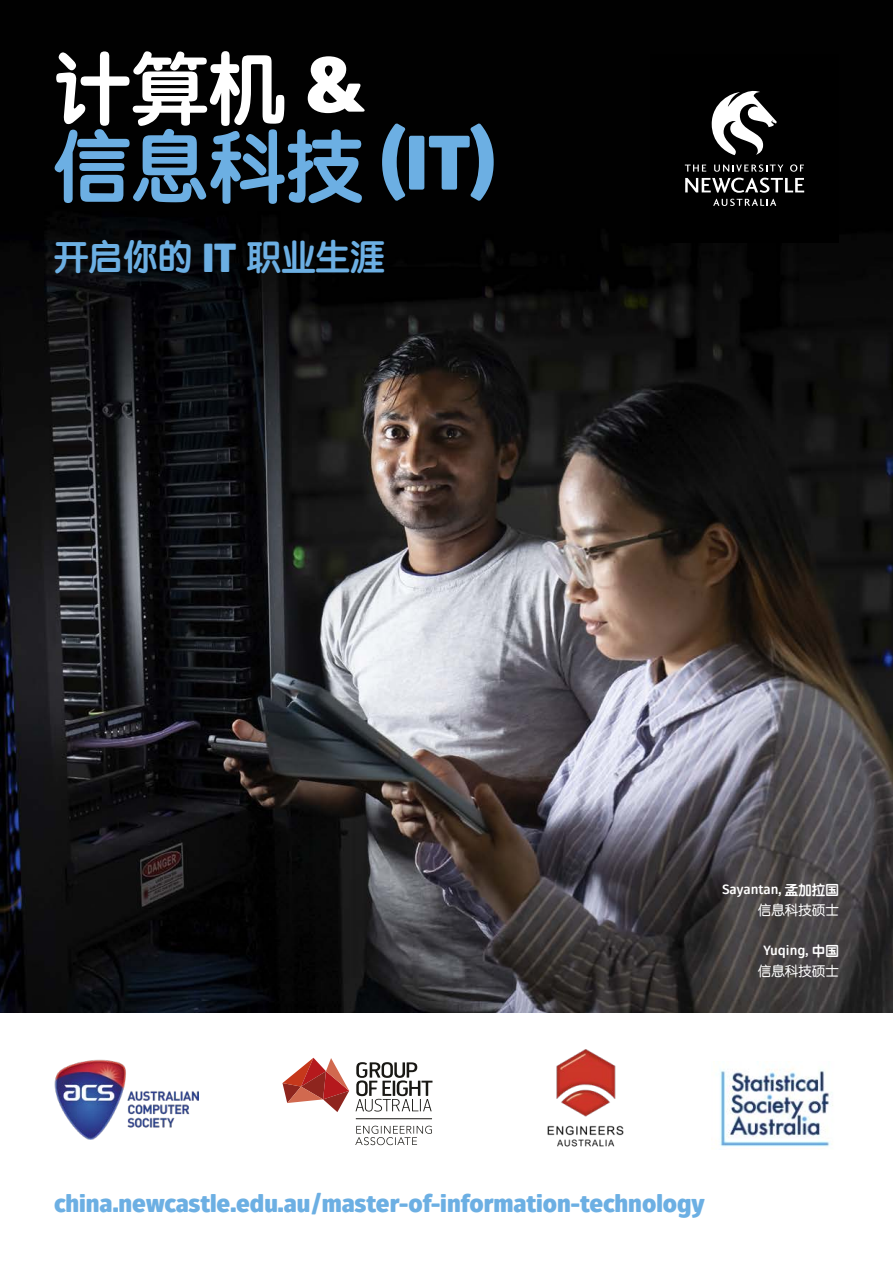
<style>
.page{position:relative;width:893px;height:1263px;background:#fff}
.page>*{position:absolute;margin:0;border:0;box-sizing:border-box;transform-origin:0 0}
.t1{font:77.1px/78px "ST Yuanti SC Bold";letter-spacing:.005em;color:#6cafe3}
.Sub_Heads_-_Tier_1{font:34.5px "ST Yuanti SC Bold";color:#6cafe3}
.Sub_Heads_-_Tier_1-2{font:900 24px "Fuse V.2 Display";color:#6cafe3}
.Quote_-_BylineQual{font:700 13.5px "Fuse V.2 Display";color:#fff}
.Quote_-_BylineQual-2{font:13.5px "ST Yuanti SC Regular";color:#fff}
.s1{color:#fff}
.s2{font-family:"Fuse V.2 Display";font-weight:900;color:#fff}
.s3{font-family:"Fuse V.2 Display";font-weight:900}
.s4{font-family:"Fuse V.2 Display";font-weight:900;font-size:40.5px}
.s5{font-family:"ST Yuanti SC Bold";font-weight:400}
</style>
<div class="page">
<hr style="left:356px;top:1118px;width:76px;height:1px;background:#191814">
<svg style="left:356px;top:1062px;width:76px;height:49px"></svg>
<svg style="left:282px;top:1058px;width:67px;height:54px"></svg>
<svg style="left:355px;top:1126px;width:77px;height:19px"></svg>
<img style="left:54px;top:1059px;width:145px;height:80px">
<img style="left:547px;top:1049px;width:77px;height:98px">
<img style="left:712px;top:1061px;width:121px;height:88px">
<img style="left:0;top:0;width:893px;height:1012px">
<div style="left:650px;top:54px;width:189px;height:189px;background:#000"></div>
<svg style="left:685px;top:165px;width:21px;height:7px"></svg>
<svg style="left:714px;top:164px;width:69px;height:8px"></svg>
<svg style="left:790px;top:164px;width:14px;height:8px"></svg>
<svg style="left:685px;top:178px;width:119px;height:15px"></svg>
<svg style="left:713px;top:199px;width:63px;height:7px"></svg>
<svg style="left:712px;top:90px;width:65px;height:65px"></svg>
<svg style="left:887px;top:0;width:6px;height:6px"></svg>
<p class="t1" style="left:54px;top:46px;width:442px"><span class="s1">计算机</span> <span class="s2">&amp;<br></span>信息科技 <span class="s3">(IT)</span></p>
<p class="Sub_Heads_-_Tier_1" style="left:54px;top:230px;width:332px">开启你的 <span class="s4">IT</span> 职业生涯</p>
<p class="Quote_-_BylineQual" style="left:722px;top:881px;width:118px">Sayantan, <span class="s5">孟加拉国</span></p>
<p class="Quote_-_BylineQual-2" style="left:758px;top:900px;width:83px">信息科技硕士</p>
<p class="Quote_-_BylineQual" style="left:763px;top:941px;width:77px">Yuqing, <span class="s5">中国</span></p>
<p class="Quote_-_BylineQual-2" style="left:758px;top:961px;width:83px">信息科技硕士</p>
<p class="Sub_Heads_-_Tier_1-2" style="left:54px;top:1187px;width:652px">china.newcastle.edu.au/master-of-information-technology</p>
</div>
